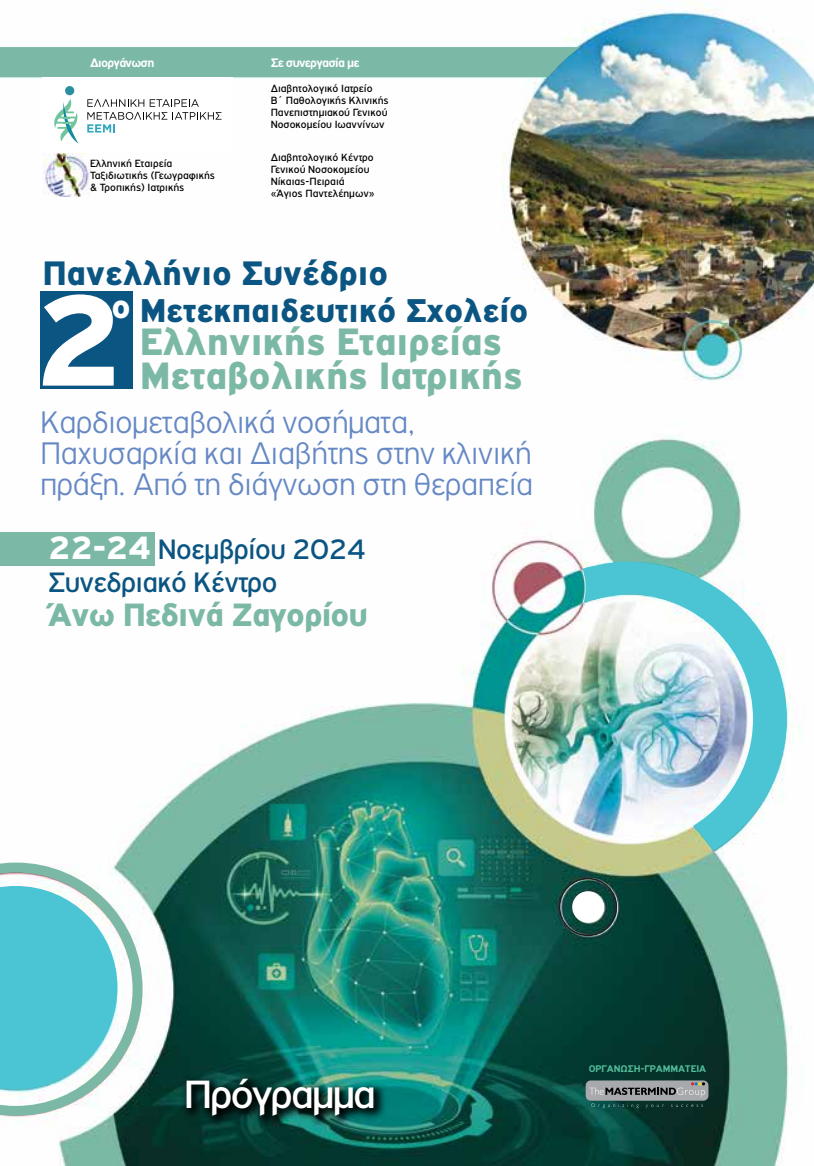
<style>
.page{position:relative;width:814px;height:1166px;background:#fff}
.page>*{position:absolute;margin:0;border:0;box-sizing:border-box;transform-origin:0 0}
.t1{font:900 137.9px "PF Highway Gothic";color:#fff}
.t2{font:42px "PF Highway Gothic";letter-spacing:-.05em;color:#fff;scale:1.06 1}
.t3{font:900 40.6px/33.6px "PF Highway Gothic";color:#7bb9a6}
.t4{font:900 36.23px "PF Highway Gothic";color:#0b5582}
.t5{font:900 35.18px "PF Highway Gothic";color:#0b5582}
.t6{font:900 35.18px "PF Highway Gothic";color:#fff}
.t7{font:900 34.48px "PF Highway Gothic";letter-spacing:-.02em;color:#7bb9a6}
.t8{font:300 33.25px/30.8px "PF Highway Gothic";letter-spacing:-.015em;color:#6588c5}
.t9{font:29.93px/33.6px "PF Highway Gothic";letter-spacing:-.02em;color:#0b5582}
.t10{font:700 13.12px "PF Highway Gothic";letter-spacing:-.05em;color:#fff}
.t11{font:11.2px/11.9px "PF Highway Gothic";color:#000}
.t12{font:700 10.33px "PF Highway Gothic";color:#52be9a}
.s1{font-weight:900;font-size:34.48px;color:#fff}
</style>
<div class="page">
<img style="left:0;top:5px;width:814px;height:1161px">
<div style="left:0;top:47px;width:580px;height:30px;background:#7bb9a6"></div>
<div style="left:0;top:532px;width:154px;height:33px;background:#7bb9a6"></div>
<div style="left:572px;top:891px;width:31px;height:32px;background:#fff;border-radius:50%"></div>
<div style="left:558px;top:878px;width:59px;height:58px;border:2px solid #221f20;border-radius:50%"></div>
<img style="left:583px;top:561px;width:203px;height:290px">
<svg style="left:0;top:862px;width:142px;height:254px"></svg>
<div style="left:41px;top:291px;width:92px;height:98px;background:#0b5582"></div>
<div style="left:42px;top:77px;width:191px;height:76px;background:#fff"></div>
<svg style="left:87px;top:99px;width:134px;height:34px"></svg>
<div style="left:65px;top:86px;width:9px;height:9px;background:#298ea0;border-radius:50%"></div>
<svg style="left:54px;top:99px;width:24px;height:44px"></svg>
<img style="left:43px;top:154px;width:49px;height:42px">
<div style="left:585px;top:1080px;width:123px;height:20px;background:#a7a9ac;border-radius:5px"></div>
<svg style="left:591px;top:1103px;width:47px;height:5px"></svg>
<svg style="left:646px;top:1104px;width:18px;height:4px"></svg>
<svg style="left:671px;top:1104px;width:31px;height:3px"></svg>
<svg style="left:589px;top:1082px;width:116px;height:15px"></svg>
<svg style="left:181px;top:1073px;width:206px;height:55px;background:#0b4039"></svg>
<p class="t10" style="left:90px;top:55px;width:66px">Διοργάνωση</p>
<p class="t10" style="left:271px;top:55px;width:90px">Σε συνεργασία με</p>
<p class="t11" style="left:90px;top:158px;width:127px">Ελληνική Εταιρεία<br>Ταξιδιωτικής (Γεωγραφικής &amp; Τροπικής) Ιατρικής</p>
<p class="t11" style="left:271px;top:83px;width:119px">Διαβητολογικό Ιατρείο<br>Β΄ Παθολογικής Κλινικής<br>Πανεπιστημιακού Γενικού<br>Νοσοκομείου Ιωαννίνων</p>
<p class="t11" style="left:271px;top:152px;width:105px">Διαβητολογικό Κέντρο<br>Γενικού Νοσοκομείου<br>Νίκαιας-Πειραιά «Άγιος Παντελέημων»</p>
<h3 class="t4" style="left:42px;top:253px;width:347px">Πανελλήνιο Συνέδριο</h3>
<h1 class="t1" style="left:34px;top:264px;width:93px">2</h1>
<h3 class="t6" style="left:111px;top:287px;width:21px">ο</h3>
<h3 class="t8" style="left:40px;top:407px;width:494px">Kαρδιομεταβολικά νοσήματα,<br>Παχυσαρκία και Διαβήτης στην κλινική πράξη. Από τη διάγνωση στη θεραπεία</h3>
<h3 class="t5" style="left:140px;top:291px;width:390px">Μετεκπαιδευτικό Σχολείο</h3>
<h3 class="t3" style="left:140px;top:325px;width:384px">Ελληνικής Εταιρείας<br>Μεταβολικής Ιατρικής</h3>
<h3 class="t9" style="left:48px;top:532px;width:319px"><span class="s1">22-24</span> Νοεμβρίου 2024<br>Συνεδριακό Κέντρο</h3>
<h3 class="t7" style="left:48px;top:595px;width:321px">Άνω Πεδινά Ζαγορίου</h3>
<h2 class="t2" style="left:184px;top:1072px;width:183px">Πρόγραμμα</h2>
<p class="t12" style="left:588px;top:1063px;width:119px">ΟΡΓΑΝΩΣΗ-ΓΡΑΜΜΑΤΕΙΑ</p>
</div>
